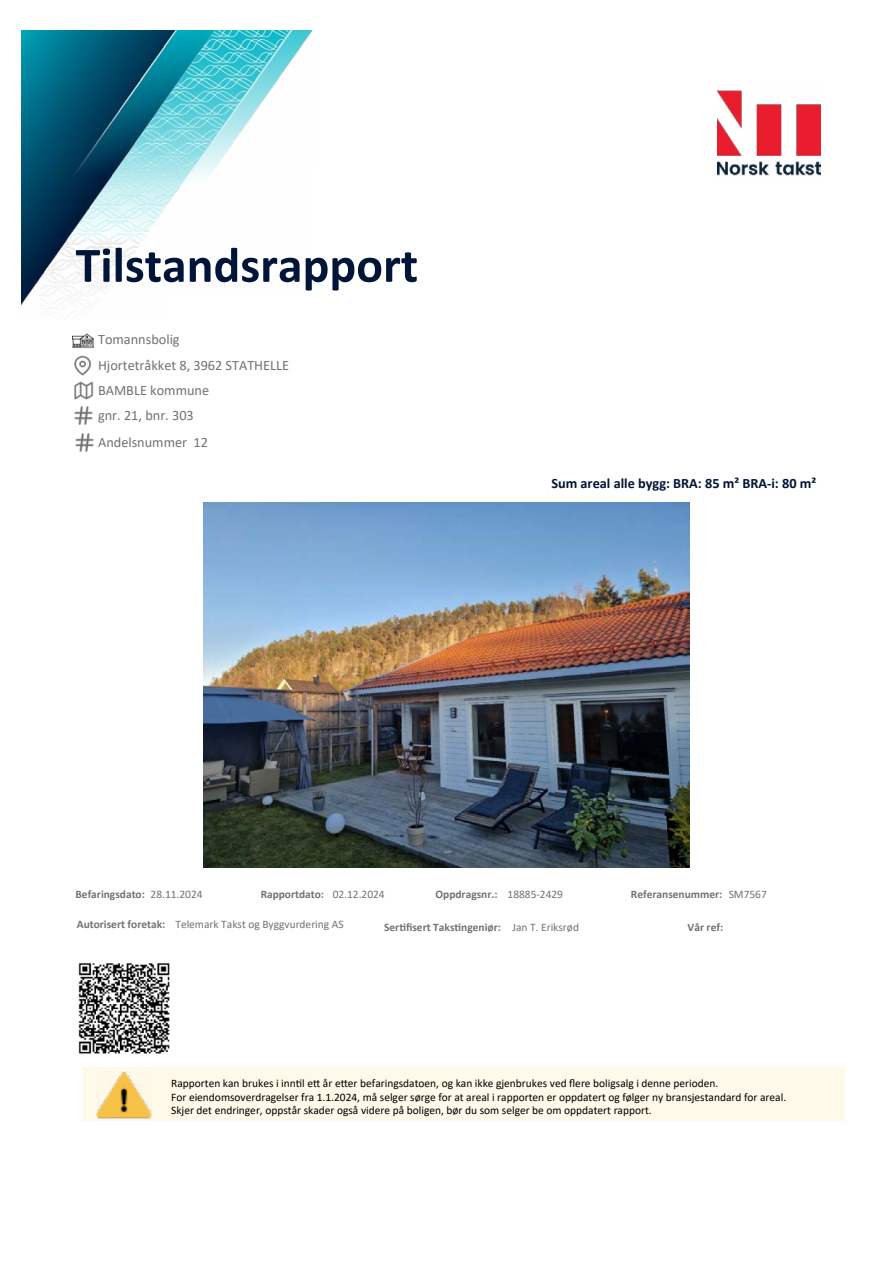
<style>
.page{position:relative;width:893px;height:1263px;background:#fff}
.page>*{position:absolute;margin:0;border:0;box-sizing:border-box;transform-origin:0 0}
.t1{font:700 49.95px "Calibri";color:#011538}
.t2{font:14.25px/26.7px "Calibri";color:#727272}
.t3{font:700 14.25px "Calibri";color:#011538}
.t4{font:11.4px/14px "Calibri";color:#000}
.t5{font:700 11.4px "Calibri";color:#727272}
.t6{font:11.4px "Calibri";color:#727272}
.s1{font-weight:400}
.s2{font-weight:700}
</style>
<div class="page">
<img style="left:21px;top:30px;width:292px;height:282px">
<img style="left:74px;top:381px;width:19px;height:18px">
<img style="left:74px;top:406px;width:19px;height:19px">
<img style="left:74px;top:355px;width:18px;height:20px">
<img style="left:75px;top:433px;width:19px;height:19px">
<img style="left:718px;top:90px;width:103px;height:86px">
<img style="left:78px;top:963px;width:92px;height:91px">
<img style="left:203px;top:503px;width:487px;height:364px">
<div style="left:82px;top:1067px;width:763px;height:53px;background:#fff9e9"></div>
<img style="left:96px;top:1072px;width:56px;height:47px">
<img style="left:73px;top:333px;width:20px;height:15px">
<h1 class="t1" style="left:76px;top:230px;width:344px">Tilstandsrapport</h1>
<p class="t2" style="left:98px;top:326px;width:83px">Tomannsbolig</p>
<p class="t2" style="left:98px;top:351px;width:193px">Hjortetråkket 8, 3962 STATHELLE</p>
<p class="t2" style="left:98px;top:402px;width:112px">gnr. 21, bnr. 303<br>Andelsnummer 12</p>
<p class="t2" style="left:98px;top:376px;width:113px">BAMBLE kommune</p>
<p class="t3" style="left:551px;top:473px;width:266px">Sum areal alle bygg: BRA: 85 m² BRA-i: 80 m²</p>
<p class="t5" style="left:76px;top:886px;width:129px">Befaringsdato: <span class="s1">28.11.2024</span></p>
<p class="t5" style="left:261px;top:886px;width:126px">Rapportdato: <span class="s1">02.12.2024</span></p>
<p class="t5" style="left:436px;top:886px;width:129px">Oppdragsnr.: <span class="s1">18885-2429</span></p>
<p class="t6" style="left:77px;top:917px;width:268px"><span class="s2">Autorisert foretak:</span> Telemark Takst og Byggvurdering AS</p>
<p class="t5" style="left:384px;top:919px;width:196px">Ser琀椀昀椀sert Taks琀椀ngeniør: <span class="s1">Jan T. Eriksrød</span></p>
<p class="t5" style="left:631px;top:886px;width:137px">Referansenummer: <span class="s1">SM7567</span></p>
<p class="t5" style="left:688px;top:919px;width:37px">Vår ref:</p>
<p class="t4" style="left:171px;top:1075px;width:617px">Rapporten kan brukes i inn琀椀l e琀琀 år e琀琀er befaringsdatoen, og kan ikke gjenbrukes ved 昀氀ere boligsalg i denne perioden.<br>For eiendomsoverdragelser fra 1.1.2024, må selger sørge for at areal i rapporten er oppdatert og følger ny bransjestandard for areal.<br>Skjer det endringer, oppstår skader også videre på boligen, bør du som selger be om oppdatert rapport.</p>
</div>
